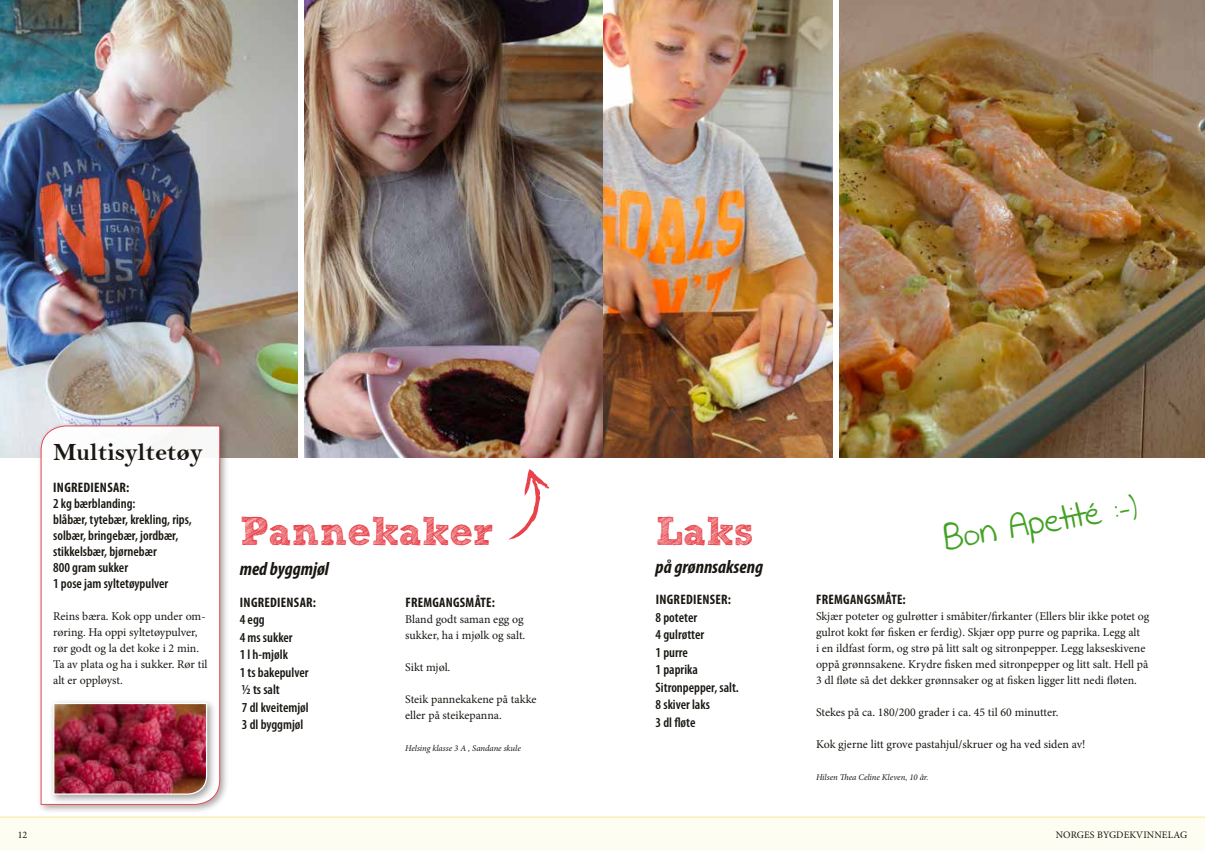
<style>
.page{position:relative;width:1205px;height:851px;background:#fff}
.page>*{position:absolute;margin:0;border:0;box-sizing:border-box;transform-origin:0 0}
.t1{font:700 40px "freeversion Sketch Block";color:#e8434b}
.t2{font:29.75px "Never Say Never";color:#43a124}
.t3{font:25px "Bell MT Bold";color:#1a1712}
.t4{font:italic 700 condensed 18.75px "Myriad Pro";color:#1a1712}
.t5{font:600 condensed 13.75px/17.5px "Myriad Pro";color:#1a1712}
.t6{font:700 condensed 13.75px "Myriad Pro";letter-spacing:.02em;color:#1a1712}
.t7{font:11.88px/16px "Minion Pro";color:#1a1712}
.t8{font:10px "Minion Pro";letter-spacing:.01em;color:#1a1712}
.t9{font:italic 8.75px "Minion Pro";letter-spacing:-.005em;color:#1a1712}
</style>
<div class="page">
<div style="left:0;top:816px;width:1205px;height:34px;background:#fefdf2"></div>
<img style="left:0;top:0;width:298px;height:457px">
<img style="left:602px;top:0;width:231px;height:457px">
<img style="left:305px;top:0;width:297px;height:457px">
<img style="left:840px;top:0;width:365px;height:457px">
<div style="left:36px;top:421px;width:193px;height:393px;background:#1a1712;opacity:.4"></div>
<svg style="left:40px;top:425px;width:181px;height:380px"></svg>
<svg style="left:509px;top:469px;width:40px;height:70px"></svg>
<div style="left:49px;top:698px;width:168px;height:105px;background:#1a1712;opacity:.4"></div>
<img style="left:53px;top:702px;width:155px;height:93px">
<h3 class="t3" style="left:53px;top:437px;width:151px">Multisyltetøy</h3>
<p class="t6" style="left:53px;top:479px;width:78px">INGREDIENSAR:</p>
<p class="t5" style="left:53px;top:495px;width:140px;line-height:16px">2 kg bærblanding:<br>blåbær, tytebær, krekling, rips, solbær, bringebær, jordbær, stikkelsbær, bjørnebær<br>800 gram sukker<br>1 pose jam syltetøypulver</p>
<p class="t7" style="left:53px;top:608px;width:156px">Reins bæra. Kok opp under om&shy;røring. Ha oppi syltetøypulver, rør godt og la det koke i 2 min.<br>Ta av plata og ha i sukker. Rør til alt er oppløyst.</p>
<h1 class="t1" style="left:240px;top:516px;width:256px">Pannekaker</h1>
<h1 class="t1" style="left:656px;top:516px;width:99px">Laks</h1>
<h3 class="t4" style="left:240px;top:559px;width:91px">med byggmjøl</h3>
<p class="t6" style="left:240px;top:594px;width:78px">INGREDIENSAR:</p>
<p class="t5" style="left:240px;top:611px;width:70px">4 egg<br>4 ms sukker<br>1 l h-mjølk<br>1 ts bakepulver ½ ts salt<br>7 dl kveitemjøl<br>3 dl byggmjøl</p>
<p class="t6" style="left:405px;top:594px;width:91px">FREMGANGSMÅTE:</p>
<p class="t7" style="left:405px;top:611px;width:122px">Bland godt saman egg og sukker, ha i mjølk og salt.</p>
<p class="t7" style="left:405px;top:659px;width:47px">Sikt mjøl.</p>
<p class="t7" style="left:405px;top:691px;width:133px">Steik pannekakene på takke eller på steikepanna.</p>
<p class="t9" style="left:405px;top:742px;width:117px">Helsing klasse 3 A , Sandane skule</p>
<h3 class="t4" style="left:656px;top:556px;width:109px">på grønnsakseng</h3>
<p class="t6" style="left:656px;top:592px;width:77px">INGREDIENSER:</p>
<p class="t5" style="left:656px;top:608px;width:85px">8 poteter<br>4 gulrøtter<br>1 purre<br>1 paprika<br>Sitronpepper, salt.<br>8 skiver laks<br>3 dl fløte</p>
<h2 class="t2" style="left:940px;top:523px;width:198px;rotate:-10deg">Bon Apetité :-)</h2>
<p class="t6" style="left:816px;top:592px;width:91px">FREMGANGSMÅTE:</p>
<p class="t7" style="left:816px;top:608px;width:335px">Skjær poteter og gulrøtter i småbiter/firkanter (Ellers blir ikke potet og gulrot kokt før fisken er ferdig). Skjær opp purre og paprika. Legg alt<br>i en ildfast form, og strø på litt salt og sitronpepper. Legg lakseskivene oppå grønnsakene. Krydre fisken med sitronpepper og litt salt. Hell på 3 dl fløte så det dekker grønnsaker og at fisken ligger litt nedi fløten.</p>
<p class="t7" style="left:816px;top:704px;width:244px">Stekes på ca. 180/200 grader i ca. 45 til 60 minutter.</p>
<p class="t7" style="left:816px;top:736px;width:271px">Kok gjerne litt grove pastahjul/skruer og ha ved siden av!</p>
<p class="t9" style="left:816px;top:771px;width:114px">Hilsen Thea Celine Kleven, 10 år.</p>
<p class="t8" style="left:18px;top:827px;width:11px">12</p>
<p class="t8" style="left:1056px;top:827px;width:133px">NORGES BYGDEKVINNELAG</p>
</div>
